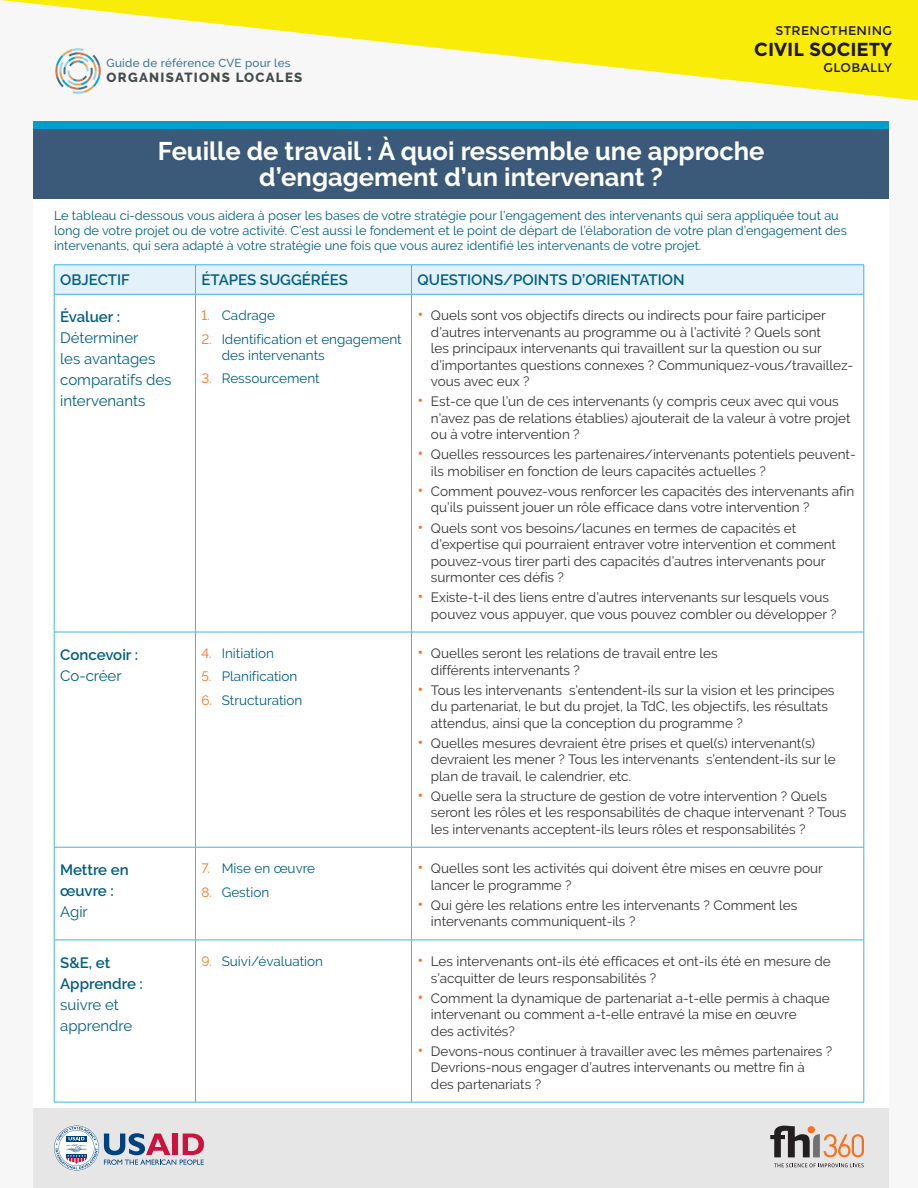
<style>
.page{position:relative;width:918px;height:1188px;background:#f8f7f7}
.page>*{position:absolute;margin:0;border:0;box-sizing:border-box;transform-origin:0 0}
.t1{font:700 25.5px/25.5px "Raleway";color:#fff;text-align:center}
.t2{font:700 18.9px "Montserrat";color:#1f191a}
.CallOut{font:15px/21px "Raleway";color:#015e84}
.TableH1{font:600 15px "Raleway";color:#015e84}
.CallOut-2{font:600 15px/21px "Raleway";color:#015e84}
.t3{font:13.5px/16.5px "Raleway";color:#333}
.t4{font:13.5px/16.5px "Raleway";color:#015e84}
.t5{font:800 13.2px "Raleway";letter-spacing:.1em;color:#434b4c}
.Body{font:12.75px/15px "Raleway";color:#015e84}
.t6{font:12.6px "Montserrat";letter-spacing:.025em;color:#1f191a}
.t7{font:500 11.55px "Raleway";letter-spacing:.02em;color:#3e7491}
.s1{font-weight:600}
.s2{color:#f47321}
.s3{font-weight:600;font-size:16.5px;color:#f47321}
.s4{font-weight:400}
</style>
<div class="page">
<div style="left:33px;top:121px;width:856px;height:1067px;background:#fff"></div>
<div style="left:33px;top:1108px;width:856px;height:80px;background:#e6e6e6"></div>
<svg style="left:54px;top:1126px;width:150px;height:44px"></svg>
<svg style="left:770px;top:1126px;width:94px;height:31px"></svg>
<svg style="left:774px;top:1163px;width:90px;height:4px"></svg>
<div style="left:33px;top:129px;width:856px;height:69px;background:#3b5978"></div>
<div style="left:33px;top:121px;width:856px;height:8px;background:#009ecc"></div>
<svg style="left:0;top:0;width:918px;height:100px"></svg>
<hr style="left:54px;top:294px;width:141px;height:1px;background:#41b4e5">
<hr style="left:195px;top:294px;width:216px;height:1px;background:#41b4e5">
<hr style="left:195px;top:294px;width:1px;height:338px;background:#41b4e5">
<hr style="left:411px;top:294px;width:453px;height:1px;background:#41b4e5">
<hr style="left:411px;top:294px;width:1px;height:338px;background:#41b4e5">
<hr style="left:54px;top:632px;width:141px;height:1px;background:#41b4e5">
<hr style="left:195px;top:632px;width:216px;height:1px;background:#41b4e5">
<hr style="left:195px;top:632px;width:1px;height:215px;background:#41b4e5">
<hr style="left:411px;top:632px;width:453px;height:1px;background:#41b4e5">
<hr style="left:411px;top:632px;width:1px;height:215px;background:#41b4e5">
<hr style="left:54px;top:847px;width:141px;height:1px;background:#41b4e5">
<hr style="left:195px;top:847px;width:216px;height:1px;background:#41b4e5">
<hr style="left:195px;top:847px;width:1px;height:93px;background:#41b4e5">
<hr style="left:411px;top:847px;width:453px;height:1px;background:#41b4e5">
<hr style="left:411px;top:847px;width:1px;height:93px;background:#41b4e5">
<hr style="left:54px;top:940px;width:141px;height:1px;background:#41b4e5">
<hr style="left:195px;top:940px;width:216px;height:1px;background:#41b4e5">
<hr style="left:195px;top:940px;width:1px;height:162px;background:#41b4e5">
<hr style="left:411px;top:940px;width:453px;height:1px;background:#41b4e5">
<hr style="left:411px;top:940px;width:1px;height:162px;background:#41b4e5">
<hr style="left:54px;top:1102px;width:141px;height:1px;background:#41b4e5">
<hr style="left:195px;top:1102px;width:216px;height:1px;background:#41b4e5">
<hr style="left:411px;top:1102px;width:453px;height:1px;background:#41b4e5">
<svg style="left:54px;top:265px;width:811px;height:29px;background:#dff0f9"></svg>
<hr style="left:54px;top:294px;width:1px;height:338px;background:#41b4e5">
<hr style="left:864px;top:294px;width:1px;height:338px;background:#41b4e5">
<hr style="left:54px;top:632px;width:1px;height:215px;background:#41b4e5">
<hr style="left:864px;top:632px;width:1px;height:215px;background:#41b4e5">
<hr style="left:54px;top:847px;width:1px;height:93px;background:#41b4e5">
<hr style="left:864px;top:847px;width:1px;height:93px;background:#41b4e5">
<hr style="left:54px;top:940px;width:1px;height:162px;background:#41b4e5">
<hr style="left:864px;top:940px;width:1px;height:162px;background:#41b4e5">
<p class="t7" style="left:107px;top:56px;width:185px">Guide de référence CVE pour les</p>
<p class="t5" style="left:107px;top:69px;width:197px">ORGANISATIONS LOCALES</p>
<p class="t6" style="left:775px;top:23px;width:118px">STRENGTHENING</p>
<h2 class="t2" style="left:754px;top:38px;width:139px">CIVIL SOCIETY</h2>
<p class="t6" style="left:824px;top:60px;width:70px">GLOBALLY</p>
<h1 class="t1" style="left:158px;top:139px;width:608px">Feuille de travail : À quoi ressemble une approche d’engagement d’un intervenant ?</h1>
<p class="Body" style="left:54px;top:208px;width:794px">Le tableau ci-dessous vous aidera à poser les bases de votre stratégie pour l’engagement des intervenants qui sera appliquée tout au long de votre projet ou de votre activité. C’est aussi le fondement et le point de départ de l’élaboration de votre plan d’engagement des intervenants, qui sera adapté à votre stratégie une fois que vous aurez identifié les intervenants de votre projet.</p>
<p class="TableH1" style="left:60px;top:271px;width:71px">OBJECTIF</p>
<p class="TableH1" style="left:201px;top:271px;width:148px">ÉTAPES SUGGÉRÉES</p>
<p class="TableH1" style="left:417px;top:271px;width:269px">QUESTIONS/POINTS D’ORIENTATION</p>
<p class="CallOut" style="left:60px;top:306px;width:113px"><span class="s1">Évaluer :<br></span>Déterminer<br>les avantages comparatifs des intervenants</p>
<p class="t4" style="left:201px;top:307px;width:75px"><span class="s2">1.</span> Cadrage</p>
<p class="t3" style="left:431px;top:307px;width:424px;text-indent:-14px"><span class="s3">•</span> Quels sont vos objectifs directs ou indirects pour faire participer d’autres intervenants au programme ou à l’activité ? Quels sont<br>les principaux intervenants qui travaillent sur la question ou sur d’importantes questions connexes ? Communiquez-vous/travaillez&shy;vous avec eux ?</p>
<p class="t3" style="left:431px;top:393px;width:421px;text-indent:-14px"><span class="s3">•</span> Est-ce que l’un de ces intervenants (y compris ceux avec qui vous n’avez pas de relations établies) ajouterait de la valeur à votre projet ou à votre intervention ?</p>
<p class="t3" style="left:431px;top:446px;width:426px;text-indent:-14px"><span class="s3">•</span> Quelles ressources les partenaires/intervenants potentiels peuvent&shy;ils mobiliser en fonction de leurs capacités actuelles ?</p>
<p class="t3" style="left:431px;top:483px;width:425px;text-indent:-14px"><span class="s3">•</span> Comment pouvez-vous renforcer les capacités des intervenants afin qu’ils puissent jouer un rôle efficace dans votre intervention ?</p>
<p class="t3" style="left:431px;top:519px;width:407px;text-indent:-14px"><span class="s3">•</span> Quels sont vos besoins/lacunes en termes de capacités et d’expertise qui pourraient entraver votre intervention et comment pouvez-vous tirer parti des capacités d’autres intervenants pour surmonter ces défis ?</p>
<p class="t3" style="left:431px;top:589px;width:407px;text-indent:-14px"><span class="s3">•</span> Existe-t-il des liens entre d’autres intervenants sur lesquels vous pouvez vous appuyer, que vous pouvez combler ou développer ?</p>
<p class="t4" style="left:222px;top:331px;width:182px;text-indent:-20px"><span class="s2">2.</span> Identification et engagement des intervenants</p>
<p class="t4" style="left:201px;top:370px;width:120px"><span class="s2">3.</span> Ressourcement</p>
<p class="CallOut-2" style="left:60px;top:644px;width:80px">Concevoir :<br><span class="s4">Co-créer</span></p>
<p class="t4" style="left:201px;top:645px;width:74px"><span class="s2">4.</span> Initiation</p>
<p class="t4" style="left:201px;top:668px;width:97px"><span class="s2">5.</span> Planification</p>
<p class="t4" style="left:201px;top:692px;width:102px"><span class="s2">6.</span> Structuration</p>
<p class="CallOut-2" style="left:60px;top:859px;width:70px">Mettre en œuvre :<br><span class="s4">Agir</span></p>
<p class="t4" style="left:201px;top:860px;width:115px"><span class="s2">7.</span> Mise en œuvre</p>
<p class="t4" style="left:201px;top:884px;width:69px"><span class="s2">8.</span> Gestion</p>
<p class="t3" style="left:431px;top:645px;width:288px;text-indent:-14px"><span class="s3">•</span> Quelles seront les relations de travail entre les différents intervenants ?</p>
<p class="t3" style="left:431px;top:682px;width:405px;text-indent:-14px"><span class="s3">•</span> Tous les intervenants s’entendent-ils sur la vision et les principes du partenariat, le but du projet, la TdC, les objectifs, les résultats attendus, ainsi que la conception du programme ?</p>
<p class="t3" style="left:431px;top:735px;width:406px;text-indent:-14px"><span class="s3">•</span> Quelles mesures devraient être prises et quel(s) intervenant(s) devraient les mener ? Tous les intervenants s’entendent-ils sur le plan de travail, le calendrier, etc.</p>
<p class="t3" style="left:431px;top:788px;width:417px;text-indent:-14px"><span class="s3">•</span> Quelle sera la structure de gestion de votre intervention ? Quels seront les rôles et les responsabilités de chaque intervenant ? Tous les intervenants acceptent-ils leurs rôles et responsabilités ?</p>
<p class="t3" style="left:431px;top:860px;width:394px;text-indent:-14px"><span class="s3">•</span> Quelles sont les activités qui doivent être mises en œuvre pour lancer le programme ?</p>
<p class="t3" style="left:431px;top:897px;width:368px;text-indent:-14px"><span class="s3">•</span> Qui gère les relations entre les intervenants ? Comment les intervenants communiquent-ils ?</p>
<p class="CallOut" style="left:60px;top:952px;width:84px"><span class="s1">S&amp;E, et<br>Apprendre : </span>suivre et apprendre</p>
<p class="t4" style="left:201px;top:953px;width:123px"><span class="s2">9.</span> Suivi/évaluation</p>
<p class="t3" style="left:431px;top:953px;width:401px;text-indent:-14px"><span class="s3">•</span> Les intervenants ont-ils été efficaces et ont-ils été en mesure de s’acquitter de leurs responsabilités ?</p>
<p class="t3" style="left:431px;top:990px;width:400px;text-indent:-14px"><span class="s3">•</span> Comment la dynamique de partenariat a-t-elle permis à chaque intervenant ou comment a-t-elle entravé la mise en œuvre<br>des activités?</p>
<p class="t3" style="left:431px;top:1043px;width:403px;text-indent:-14px"><span class="s3">•</span> Devons-nous continuer à travailler avec les mêmes partenaires ?<br>Devrions-nous engager d’autres intervenants ou mettre fin à<br>des partenariats ?</p>
</div>
